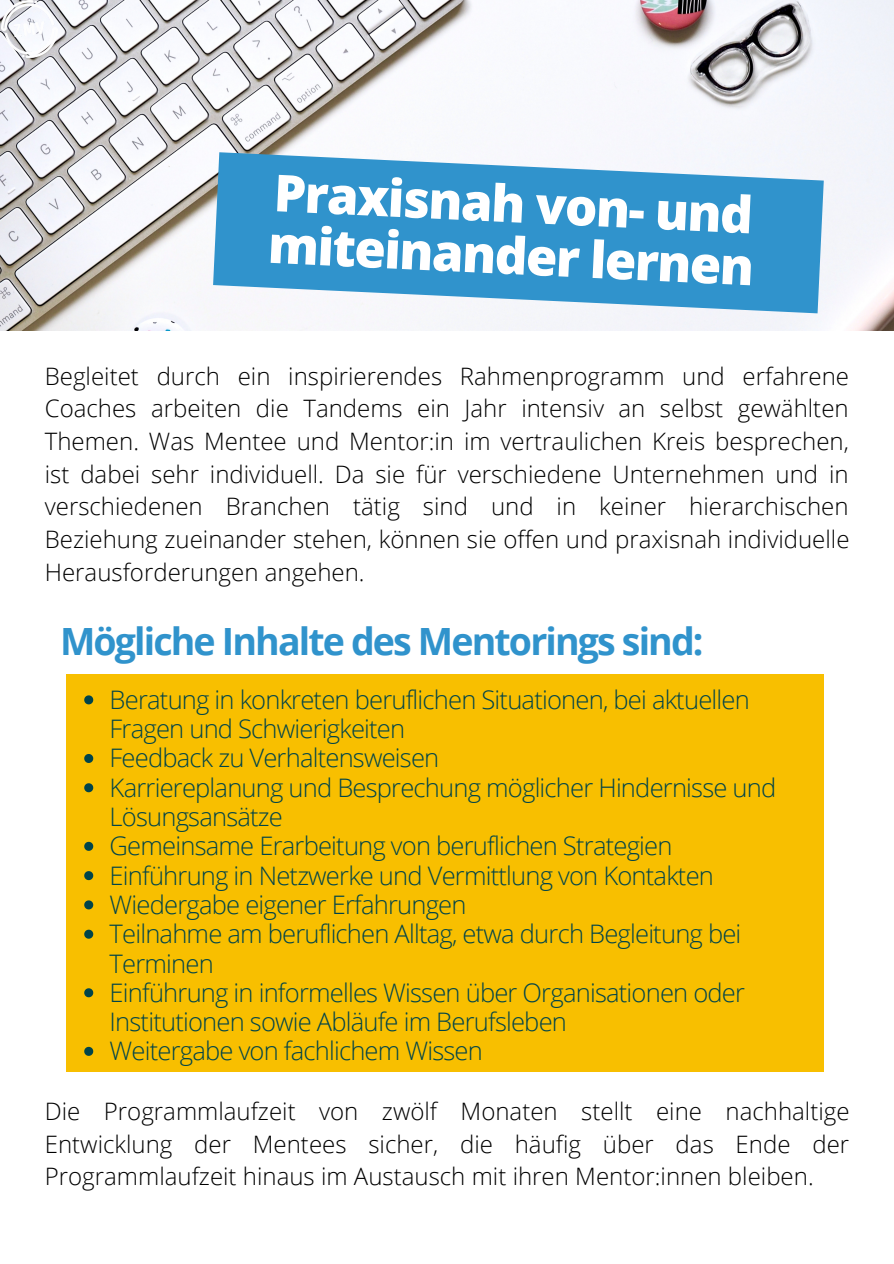
<style>
.page{position:relative;width:894px;height:1264px;background:#fff}
.page>*{position:absolute;margin:0;border:0;box-sizing:border-box;transform-origin:0 0}
.t1{font:800 51px/51.8px "Open Sans";color:#fff}
.t2{font:700 37.5px "Open Sans";letter-spacing:-.05em;color:#3093cc}
.t3{font:300 25.5px/29.2px "Open Sans";letter-spacing:-.03em;color:#00444a}
.t4{font:300 24px/32.7px "Open Sans";color:#000;text-align:justify}
</style>
<div class="page">
<img style="left:0;top:0;width:893px;height:330px">
<img style="left:1px;top:1px;width:57px;height:56px">
<div style="left:66px;top:674px;width:757px;height:397px;background:#f8bf00"></div>
<svg style="left:84px;top:695px;width:9px;height:9px"></svg>
<svg style="left:84px;top:754px;width:9px;height:9px"></svg>
<svg style="left:84px;top:783px;width:9px;height:9px"></svg>
<svg style="left:84px;top:841px;width:9px;height:9px"></svg>
<svg style="left:84px;top:871px;width:9px;height:9px"></svg>
<svg style="left:84px;top:900px;width:9px;height:9px"></svg>
<svg style="left:84px;top:929px;width:9px;height:9px"></svg>
<svg style="left:84px;top:988px;width:9px;height:9px"></svg>
<svg style="left:84px;top:1046px;width:9px;height:9px"></svg>
<svg style="left:213px;top:152px;width:610px;height:161px;fill:#3093cc"></svg>
<p class="t1" style="left:272px;top:164px;width:487px;rotate:3deg">Praxisnah von- und miteinander lernen</p>
<p class="t4" style="left:45px;top:359px;width:806px">Begleitet durch ein inspirierendes Rahmenprogramm und erfahrene Coaches arbeiten die Tandems ein Jahr intensiv an selbst gewählten Themen. Was Mentee und Mentor:in im vertraulichen Kreis besprechen, ist dabei sehr individuell. Da sie für verschiedene Unternehmen und in verschiedenen Branchen tätig sind und in keiner hierarchischen Beziehung zueinander stehen, können sie offen und praxisnah individuelle Herausforderungen angehen.</p>
<p class="t2" style="left:60px;top:615px;width:645px">Mögliche Inhalte des Mentorings sind:</p>
<p class="t3" style="left:110px;top:684px;width:641px">Beratung in konkreten beruflichen Situationen, bei aktuellen<br>Fragen und Schwierigkeiten</p>
<p class="t3" style="left:110px;top:743px;width:331px">Feedback zu Verhaltensweisen</p>
<p class="t3" style="left:110px;top:772px;width:668px">Karriereplanung und Besprechung möglicher Hindernisse und<br>Lösungsansätze</p>
<p class="t3" style="left:110px;top:830px;width:564px">Gemeinsame Erarbeitung von beruflichen Strategien</p>
<p class="t3" style="left:110px;top:860px;width:605px">Einführung in Netzwerke und Vermittlung von Kontakten</p>
<p class="t3" style="left:110px;top:889px;width:358px">Wiedergabe eigener Erfahrungen</p>
<p class="t3" style="left:110px;top:918px;width:633px">Teilnahme am beruflichen Alltag, etwa durch Begleitung bei<br>Terminen</p>
<p class="t3" style="left:110px;top:977px;width:636px">Einführung in informelles Wissen über Organisationen oder<br>Institutionen sowie Abläufe im Berufsleben</p>
<p class="t3" style="left:110px;top:1035px;width:374px">Weitergabe von fachlichem Wissen</p>
<p class="t4" style="left:45px;top:1094px;width:806px">Die Programmlaufzeit von zwölf Monaten stellt eine nachhaltige Entwicklung der Mentees sicher, die häufig über das Ende der Programmlaufzeit hinaus im Austausch mit ihren Mentor:innen bleiben.</p>
</div>
